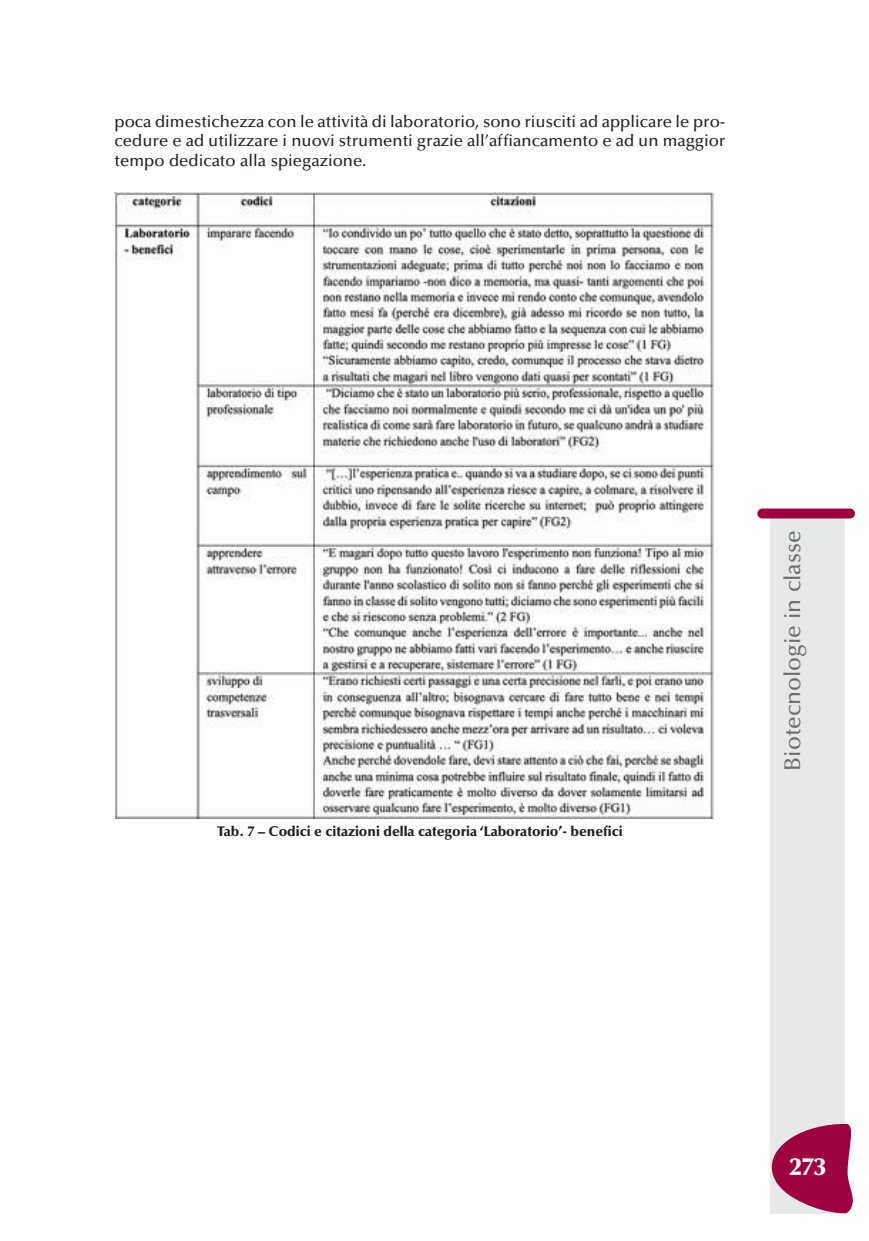
<style>
.page{position:relative;width:869px;height:1241px;background:#fff}
.page>*{position:absolute;margin:0;border:0;box-sizing:border-box;transform-origin:0 0}
.t1{font:900 24.5px "Optima";color:#fff}
.t2{font:500 22.75px "Optima";color:#6c6d70}
.t3{font:500 16.62px/19.6px "Optima";color:#231f20;text-align:justify}
.t4{font:900 14px "Optima";color:#231f20}
</style>
<div class="page">
<img style="left:115px;top:192px;width:599px;height:626px">
<div style="left:770px;top:516px;width:74px;height:697px;background:#e7e8e9"></div>
<div style="left:757px;top:508px;width:97px;height:10px;background:#9d0140;border-radius:5px"></div>
<svg style="left:771px;top:1123px;width:82px;height:89px"></svg>
<p class="t3" style="left:115px;top:113px;width:612px">poca dimestichezza con le attività di laboratorio, sono riusciti ad applicare le pro&shy;cedure e ad utilizzare i nuovi strumenti grazie all’affiancamento e ad un maggior tempo dedicato alla spiegazione.</p>
<p class="t4" style="left:217px;top:825px;width:406px">Tab. 7 – Codici e citazioni della categoria ‘Laboratorio’- benefici</p>
<h2 class="t2" style="left:783px;top:770px;width:242px;rotate:-90deg">Biotecnologie in classe</h2>
<h1 class="t1" style="left:789px;top:1156px;width:38px">273</h1>
</div>
